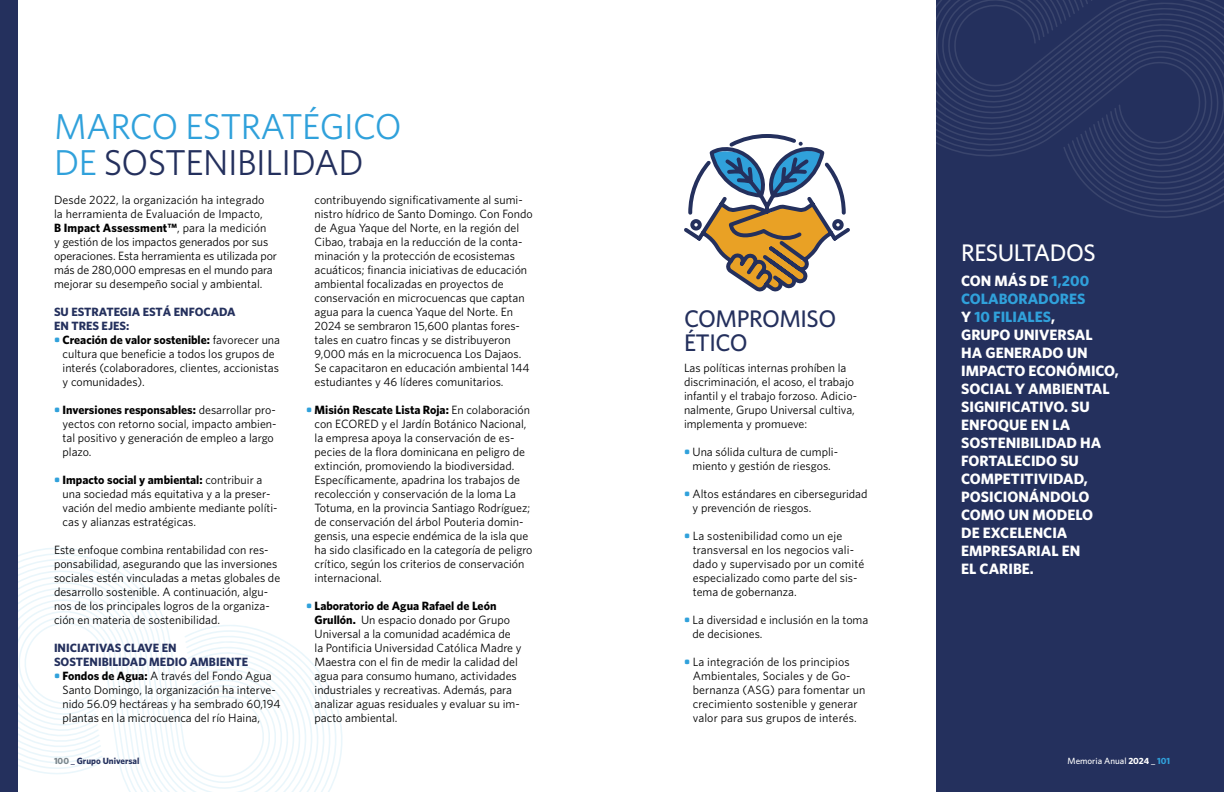
<style>
.page{position:relative;width:1224px;height:792px;background:#fff}
.page>*{position:absolute;margin:0;border:0;box-sizing:border-box;transform-origin:0 0}
.t1{font:36px/36px "Whitney";letter-spacing:-.015em;color:#30a1db}
.t2{font:500 24px/24px "Whitney";letter-spacing:-.02em;color:#24305d}
.t3{font:500 24px "Whitney";letter-spacing:-.02em;color:#fff}
.t4{font:700 15px/18px "Whitney";color:#fff}
.t5{font:12px/14px "Whitney";color:#000}
.t6{font:700 12px/14px "Whitney";color:#24305d}
.t7{font:500 9px "Whitney";color:#fff}
.t8{font:700 9px "Whitney";color:#24305d}
.s1{color:#24305d}
.s2{font-weight:700}
.s3{font-weight:900;color:#30a1db}
.s4{color:#30a1db}
.s5{color:#7b868c}
.s6{font-weight:700;color:#30a1db}
</style>
<div class="page">
<svg style="left:18px;top:555px;width:147px;height:219px"></svg>
<svg style="left:108px;top:621px;width:235px;height:171px"></svg>
<div style="left:0;top:0;width:18px;height:792px;background:#24305d"></div>
<div style="left:936px;top:0;width:288px;height:792px;background:#24305d"></div>
<svg style="left:936px;top:0;width:288px;height:212px"></svg>
<svg style="left:684px;top:134px;width:166px;height:158px"></svg>
<h1 class="t1" style="left:54px;top:107px;width:349px">MARCO ESTRATÉGICO<br>DE <span class="s1">SOSTENIBILIDAD</span></h1>
<p class="t5" style="left:54px;top:193px;width:224px">Desde 2022, la organización ha integrado<br>la herramienta de Evaluación de Impacto,<br><span class="s2">B Impact Assessment™</span>, para la medición<br>y gestión de los impactos generados por sus operaciones. Esta herramienta es utilizada por más de 280,000 empresas en el mundo para mejorar su desempeño social y ambiental.</p>
<p class="t6" style="left:54px;top:304px;width:183px">SU ESTRATEGIA ESTÁ ENFOCADA<br>EN TRES EJES:</p>
<p class="t5" style="left:63px;top:333px;width:219px;text-indent:-9px"><span class="s3">•</span> <span class="s2">Creación de valor sostenible:</span> favorecer una cultura que beneficie a todos los grupos de interés (colaboradores, clientes, accionistas y comunidades).</p>
<p class="t5" style="left:63px;top:403px;width:216px;text-indent:-9px"><span class="s3">•</span> <span class="s2">Inversiones responsables:</span> desarrollar pro&shy;yectos con retorno social, impacto ambien&shy;tal positivo y generación de empleo a largo plazo.</p>
<p class="t5" style="left:63px;top:473px;width:217px;text-indent:-9px"><span class="s3">•</span> <span class="s2">Impacto social y ambiental:</span> contribuir a una sociedad más equitativa y a la preser&shy;vación del medio ambiente mediante políti&shy;cas y alianzas estratégicas.</p>
<p class="t5" style="left:54px;top:543px;width:228px">Este enfoque combina rentabilidad con res&shy;ponsabilidad, asegurando que las inversiones sociales estén vinculadas a metas globales de desarrollo sostenible. A continuación, algu&shy;nos de los principales logros de la organiza&shy;ción en materia de sostenibilidad.</p>
<p class="t6" style="left:54px;top:641px;width:196px">INICIATIVAS CLAVE EN<br>SOSTENIBILIDAD MEDIO AMBIENTE</p>
<p class="t5" style="left:63px;top:669px;width:220px;text-indent:-9px"><span class="s3">•</span> <span class="s2">Fondos de Agua:</span> A través del Fondo Agua Santo Domingo, la organización ha interve&shy;nido 56.09 hectáreas y ha sembrado 60,194 plantas en la microcuenca del río Haina,</p>
<p class="t5" style="left:315px;top:193px;width:220px">contribuyendo significativamente al sumi&shy;nistro hídrico de Santo Domingo. Con Fondo de Agua Yaque del Norte, en la región del Cibao, trabaja en la reducción de la conta&shy;minación y la protección de ecosistemas acuáticos; financia iniciativas de educación ambiental focalizadas en proyectos de conservación en microcuencas que captan agua para la cuenca Yaque del Norte. En 2024 se sembraron 15,600 plantas fores&shy;tales en cuatro fincas y se distribuyeron 9,000 más en la microcuenca Los Dajaos.<br>Se capacitaron en educación ambiental 144 estudiantes y 46 líderes comunitarios.</p>
<p class="t5" style="left:315px;top:403px;width:220px;text-indent:-9px"><span class="s3">•</span> <span class="s2">Misión Rescate Lista Roja:</span> En colaboración con ECORED y el Jardín Botánico Nacional, la empresa apoya la conservación de es&shy;pecies de la flora dominicana en peligro de extinción, promoviendo la biodiversidad.<br>Específicamente, apadrina los trabajos de recolección y conservación de la loma La Totuma, en la provincia Santiago Rodríguez; de conservación del árbol Pouteria domin&shy;gensis, una especie endémica de la isla que ha sido clasificado en la categoría de peligro crítico, según los criterios de conservación internacional.</p>
<p class="t5" style="left:315px;top:599px;width:209px;text-indent:-9px"><span class="s3">•</span> <span class="s2">Laboratorio de Agua Rafael de León Grullón.</span> Un espacio donado por Grupo Universal a la comunidad académica de la Pontificia Universidad Católica Madre y Maestra con el fin de medir la calidad del agua para consumo humano, actividades industriales y recreativas. Además, para analizar aguas residuales y evaluar su im&shy;pacto ambiental.</p>
<h2 class="t2" style="left:684px;top:306px;width:154px">COMPROMISO<br>ÉTICO</h2>
<p class="t5" style="left:684px;top:361px;width:175px">Las políticas internas prohíben la discriminación, el acoso, el trabajo infantil y el trabajo forzoso. Adicio&shy;nalmente, Grupo Universal cultiva, implementa y promueve:</p>
<p class="t5" style="left:684px;top:445px;width:156px;text-align:center"><span class="s3">•</span> Una sólida cultura de cumpli&shy;miento y gestión de riesgos.</p>
<p class="t5" style="left:693px;top:487px;width:177px;text-indent:-9px"><span class="s3">•</span> Altos estándares en ciberseguridad y prevención de riesgos.</p>
<p class="t5" style="left:693px;top:529px;width:173px;text-indent:-9px"><span class="s3">•</span> La sostenibilidad como un eje transversal en los negocios vali&shy;dado y supervisado por un comité especializado como parte del sis&shy;tema de gobernanza.</p>
<p class="t5" style="left:693px;top:613px;width:177px;text-indent:-9px"><span class="s3">•</span> La diversidad e inclusión en la toma de decisiones.</p>
<p class="t5" style="left:693px;top:655px;width:174px;text-indent:-9px"><span class="s3">•</span> La integración de los principios<br>Ambientales, Sociales y de Go&shy;bernanza (ASG) para fomentar un crecimiento sostenible y generar valor para sus grupos de interés.</p>
<h2 class="t3" style="left:961px;top:238px;width:136px">RESULTADOS</h2>
<p class="t4" style="left:961px;top:272px;width:159px">CON MÁS DE <span class="s4">1,200<br>COLABORADORES<br></span>Y <span class="s4">10 FILIALES</span>,<br>GRUPO UNIVERSAL<br>HA GENERADO UN<br>IMPACTO ECONÓMICO,<br>SOCIAL Y AMBIENTAL<br>SIGNIFICATIVO. SU<br>ENFOQUE EN LA<br>SOSTENIBILIDAD HA<br>FORTALECIDO SU<br>COMPETITIVIDAD,<br>POSICIONÁNDOLO<br>COMO UN MODELO<br>DE EXCELENCIA<br>EMPRESARIAL EN<br>EL CARIBE.</p>
<p class="t8" style="left:54px;top:755px;width:87px"><span class="s5">100</span> _ Grupo Universal</p>
<p class="t7" style="left:1068px;top:755px;width:104px">Memoria Anual <span class="s2">2024 _</span> <span class="s6">101</span></p>
</div>
